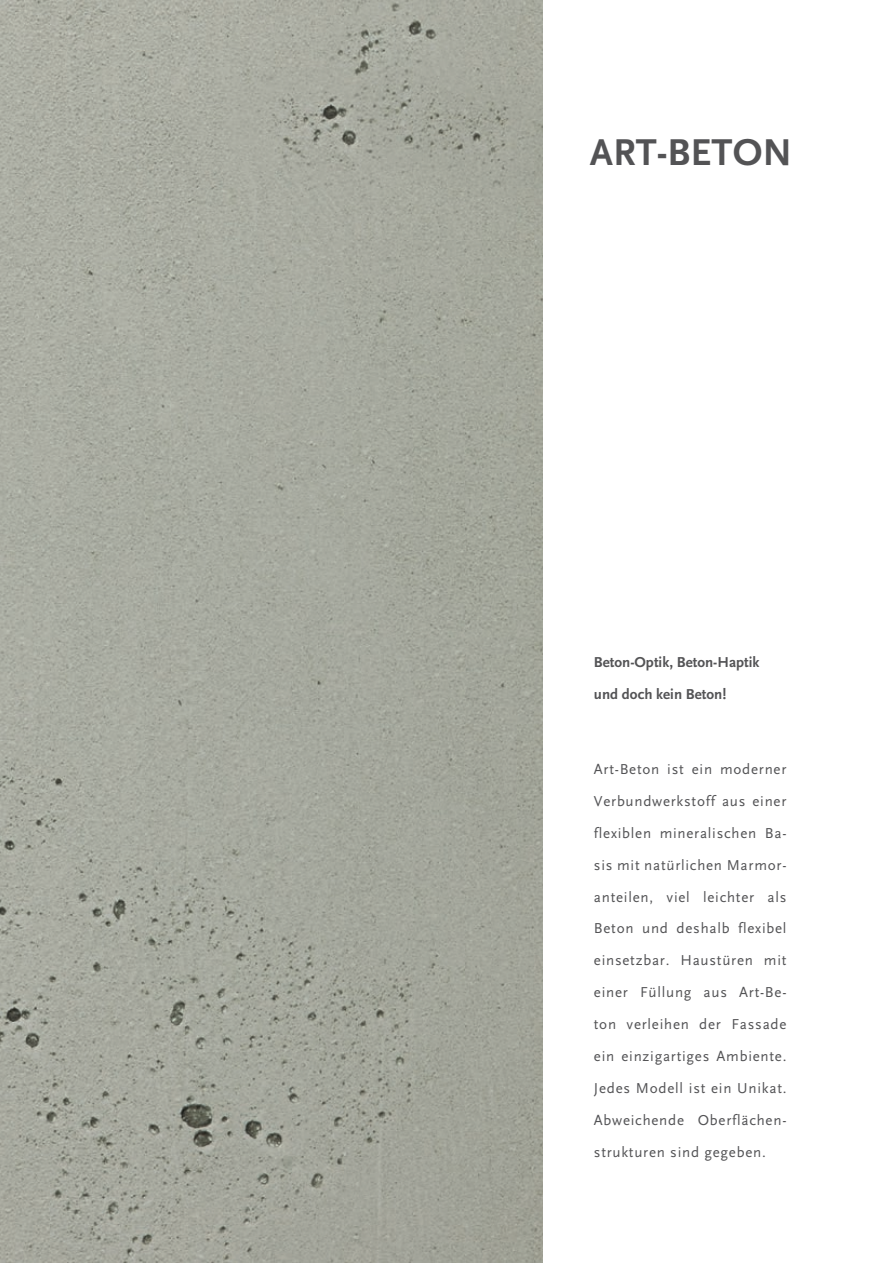
<style>
.page{position:relative;width:893px;height:1263px;background:#fff}
.page>*{position:absolute;margin:0;border:0;box-sizing:border-box;transform-origin:0 0}
.t1{font:700 39px "Scala Sans LF";color:#535355}
.t2{font:15px/32px "Scala Sans LF";letter-spacing:.05em;color:#535355;text-align:justify}
.t3{font:700 15px/32px "Scala Sans LF";color:#535355}
</style>
<div class="page">
<img style="left:0;top:0;width:543px;height:1263px">
<h1 class="t1" style="left:590px;top:131px;width:204px">ART-BETON</h1>
<p class="t3" style="left:594px;top:646px;width:167px">Beton-Optik, Beton-Haptik und doch kein Beton!</p>
<p class="t2" style="left:594px;top:753px;width:194px">Art-Beton ist ein moderner Verbundwerkstoff aus einer flexiblen mineralischen Ba&shy;sis mit natürlichen Marmor&shy;anteilen, viel leichter als Beton und deshalb flexibel einsetzbar. Haustüren mit einer Füllung aus Art-Be&shy;ton verleihen der Fassade ein einzigartiges Ambiente.<br>Jedes Modell ist ein Unikat.<br>Abweichende Oberflächen&shy;strukturen sind gegeben.</p>
</div>
